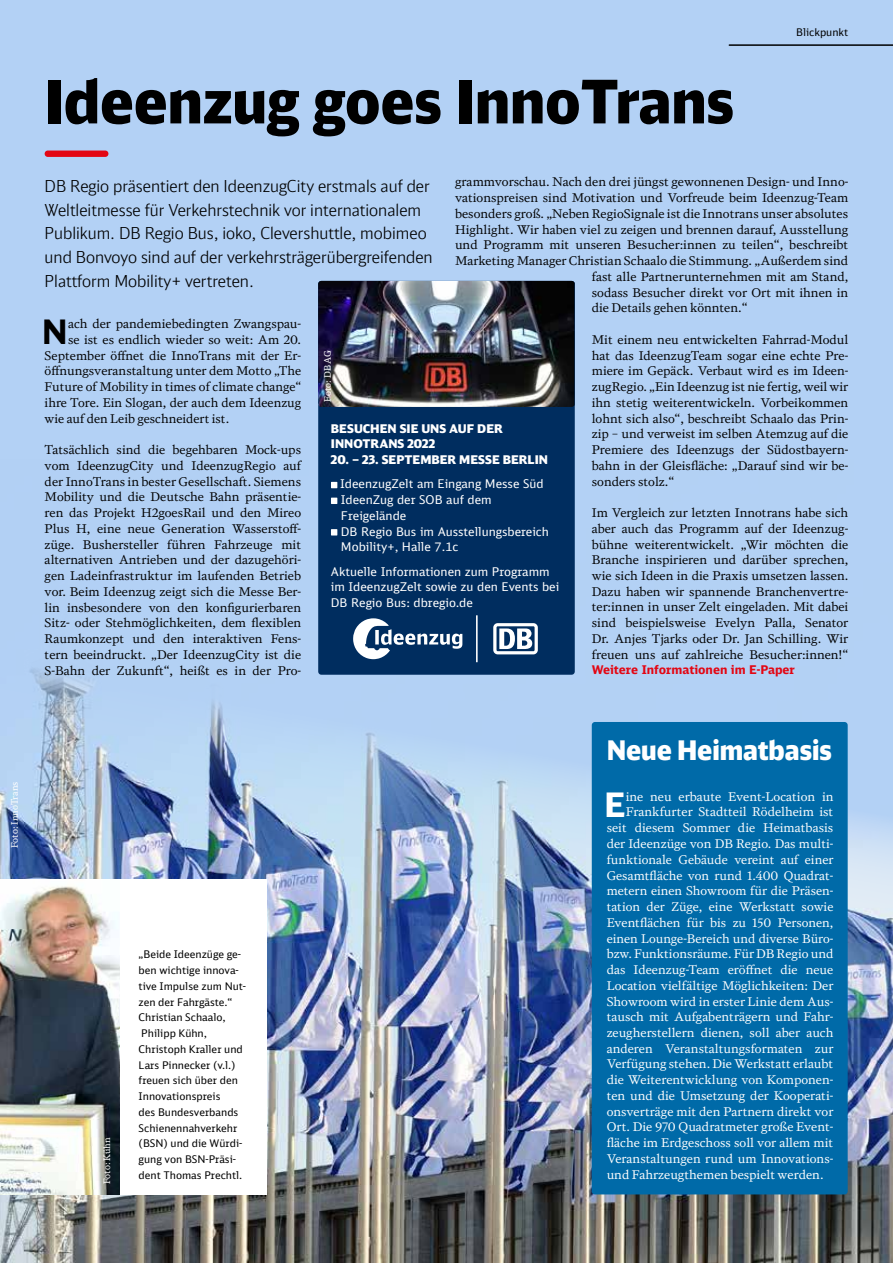
<style>
.page{position:relative;width:893px;height:1263px;background:#b3d1f5}
.page>*{position:absolute;margin:0;border:0;box-sizing:border-box;transform-origin:0 0}
.t1{font:900 60px "DB Head";color:#000;scale:.95 1}
.t2{font:700 33.6px "DB Sans";color:#000}
.t3{font:700 33.6px "DB Sans";color:#fff}
.t4{font:900 27px "DB Head";color:#fff;scale:.95 1}
.t5{font:300 16.5px/23.7px "DB Head";color:#000}
.t6{font:12px/15.8px "DB Serif";color:#000;text-align:justify}
.t7{font:12px "DB Serif";color:#fff}
.t8{font:12px/15.8px "DB Sans";color:#fff}
.t9{font:900 12px/15.8px "DB Head";color:#fff}
.t10{font:700 12px "DB Sans";color:#e30613}
.t11{font:10.5px/15.8px "DB Sans";color:#000}
.t12{font:9px "DB News";color:#fff}
</style>
<div class="page">
<img style="left:0;top:668px;width:893px;height:595px">
<div style="left:318px;top:281px;width:257px;height:394px;background:#002d5f;border-radius:3px"></div>
<hr style="left:729px;top:44px;width:164px;height:2px;background:#000">
<div style="left:45px;top:151px;width:63px;height:6px;background:#e30613;border-radius:3px"></div>
<img style="left:0;top:879px;width:121px;height:315px">
<div style="left:121px;top:879px;width:146px;height:315px;background:#fff"></div>
<div style="left:592px;top:722px;width:256px;height:472px;background:#006aa8;border-radius:3px"></div>
<img style="left:318px;top:281px;width:256px;height:126px">
<svg style="left:331px;top:482px;width:6px;height:6px"></svg>
<svg style="left:331px;top:498px;width:6px;height:6px"></svg>
<svg style="left:331px;top:529px;width:6px;height:6px"></svg>
<svg style="left:353px;top:615px;width:185px;height:47px"></svg>
<h1 class="t1" style="left:45px;top:63px;width:727px">Ideenzug goes InnoTrans</h1>
<p class="t11" style="left:796px;top:24px;width:54px">Blickpunkt</p>
<p class="t6" style="left:455px;top:174px;width:395px">grammvorschau. Nach den drei jüngst gewonnenen Design- und Inno-</p>
<p class="t6" style="left:455px;top:190px;width:395px">vationspreisen sind Motivation und Vorfreude beim Ideenzug-Team</p>
<p class="t6" style="left:455px;top:205px;width:395px">besonders groß. „Neben RegioSignale ist die Innotrans unser absolutes</p>
<p class="t6" style="left:455px;top:221px;width:395px">Highlight. Wir haben viel zu zeigen und brennen darauf, Ausstellung</p>
<p class="t6" style="left:455px;top:237px;width:395px">und Programm mit unseren Besucher:innen zu teilen“, beschreibt</p>
<p class="t6" style="left:455px;top:253px;width:395px">Marketing Manager Christian Schaalo die Stimmung. „Außerdem sind</p>
<p class="t6" style="left:592px;top:268px;width:258px">fast alle Partnerunternehmen mit am Stand,</p>
<p class="t6" style="left:592px;top:284px;width:258px">sodass Besucher direkt vor Ort mit ihnen in</p>
<p class="t6" style="left:592px;top:300px;width:157px">die Details gehen könnten.“</p>
<p class="t6" style="left:592px;top:331px;width:258px">Mit einem neu entwickelten Fahrrad-Modul hat das IdeenzugTeam sogar eine echte Pre&shy;miere im Gepäck. Verbaut wird es im Ideen&shy;zugRegio. „Ein Ideenzug ist nie fertig, weil wir ihn stetig weiterentwickeln. Vorbeikommen lohnt sich also“, beschreibt Schaalo das Prin&shy;zip – und verweist im selben Atemzug auf die Premiere des Ideenzugs der Südostbayern&shy;bahn in der Gleisfläche: „Darauf sind wir be&shy;sonders stolz.“</p>
<p class="t6" style="left:592px;top:505px;width:258px">Im Vergleich zur letzten Innotrans habe sich aber auch das Programm auf der Ideenzug&shy;bühne weiterentwickelt. „Wir möchten die Branche inspirieren und darüber sprechen, wie sich Ideen in die Praxis umsetzen lassen.<br>Dazu haben wir spannende Branchenvertre&shy;ter:innen in unser Zelt eingeladen. Mit dabei sind beispielsweise Evelyn Palla, Senator Dr. Anjes Tjarks oder Dr. Jan Schilling. Wir freuen uns auf zahlreiche Besucher:innen!“</p>
<p class="t10" style="left:592px;top:662px;width:205px">Weitere Informationen im E-Paper</p>
<p class="t5" style="left:45px;top:174px;width:390px">DB Regio präsentiert den IdeenzugCity erstmals auf der Weltleitmesse für Verkehrstechnik vor internationalem Publikum. DB Regio Bus, ioko, Clevershuttle, mobimeo und Bonvoyo sind auf der verkehrsträgerübergreifenden Plattform Mobility+ vertreten.</p>
<h2 class="t2" style="left:42px;top:310px;width:28px">N</h2>
<p class="t6" style="left:68px;top:316px;width:235px">ach der pandemiebedingten Zwangspau-</p>
<p class="t6" style="left:68px;top:332px;width:235px">se ist es endlich wieder so weit: Am 20.</p>
<p class="t6" style="left:45px;top:347px;width:258px">September öffnet die InnoTrans mit der Er-</p>
<p class="t6" style="left:45px;top:363px;width:258px">öffnungsveranstaltung unter dem Motto „The</p>
<p class="t6" style="left:45px;top:379px;width:258px">Future of Mobility in times of climate change“</p>
<p class="t6" style="left:45px;top:395px;width:258px">ihre Tore. Ein Slogan, der auch dem Ideenzug</p>
<p class="t6" style="left:45px;top:410px;width:186px">wie auf den Leib geschneidert ist.</p>
<p class="t6" style="left:45px;top:442px;width:258px">Tatsächlich sind die begehbaren Mock-ups vom IdeenzugCity und IdeenzugRegio auf der InnoTrans in bester Gesellschaft. Siemens Mobility und die Deutsche Bahn präsentie&shy;ren das Projekt H2goesRail und den Mireo Plus H, eine neue Generation Wasserstoff&shy;züge. Bushersteller führen Fahrzeuge mit alternativen Antrieben und der dazugehöri&shy;gen Ladeinfrastruktur im laufenden Betrieb vor. Beim Ideenzug zeigt sich die Messe Ber&shy;lin insbesondere von den konfigurierbaren Sitz- oder Stehmöglichkeiten, dem flexiblen Raumkonzept und den interaktiven Fens&shy;tern beeindruckt. „Der IdeenzugCity ist die S-Bahn der Zukunft“, heißt es in der Pro-</p>
<p class="t12" style="left:322px;top:402px;width:53px;rotate:-90deg">Foto: DB AG</p>
<p class="t9" style="left:331px;top:420px;width:173px">BESUCHEN SIE UNS AUF DER<br>INNOTRANS 2022</p>
<p class="t9" style="left:331px;top:451px;width:219px">20. – 23. SEPTEMBER MESSE BERLIN</p>
<p class="t8" style="left:340px;top:476px;width:210px">IdeenzugZelt am Eingang Messe Süd<br>IdeenZug der SOB auf dem<br>Freigelände<br>DB Regio Bus im Ausstellungsbereich<br>Mobility+, Halle 7.1c</p>
<p class="t8" style="left:331px;top:563px;width:230px">Aktuelle Informationen zum Programm im IdeenzugZelt sowie zu den Events bei<br>DB Regio Bus: dbregio.de</p>
<h3 class="t4" style="left:607px;top:733px;width:239px">Neue Heimatbasis</h3>
<p class="t12" style="left:9px;top:848px;width:68px;rotate:-90deg">Foto: InnoTrans</p>
<h2 class="t3" style="left:604px;top:783px;width:23px">E</h2>
<p class="t7" style="left:626px;top:789px;width:209px">ine neu erbaute Event-Location in</p>
<p class="t7" style="left:626px;top:805px;width:209px">Frankfurter Stadtteil Rödelheim ist</p>
<p class="t7" style="left:607px;top:820px;width:228px">seit diesem Sommer die Heimatbasis</p>
<p class="t7" style="left:607px;top:836px;width:228px">der Ideenzüge von DB Regio. Das multi-</p>
<p class="t7" style="left:607px;top:852px;width:228px">funktionale Gebäude vereint auf einer</p>
<p class="t7" style="left:607px;top:868px;width:228px">Gesamtfläche von rund 1.400 Quadrat-</p>
<p class="t7" style="left:607px;top:883px;width:228px">metern einen Showroom für die Präsen-</p>
<p class="t7" style="left:607px;top:899px;width:228px">tation der Züge, eine Werkstatt sowie</p>
<p class="t7" style="left:607px;top:915px;width:228px">Eventflächen für bis zu 150 Personen,</p>
<p class="t7" style="left:607px;top:931px;width:228px">einen Lounge-Bereich und diverse Büro-</p>
<p class="t7" style="left:607px;top:946px;width:228px">bzw. Funktionsräume. Für DB Regio und</p>
<p class="t7" style="left:607px;top:962px;width:228px">das Ideenzug-Team eröffnet die neue</p>
<p class="t7" style="left:607px;top:978px;width:228px">Location vielfältige Möglichkeiten: Der</p>
<p class="t7" style="left:607px;top:994px;width:228px">Showroom wird in erster Linie dem Aus-</p>
<p class="t7" style="left:607px;top:1009px;width:228px">tausch mit Aufgabenträgern und Fahr-</p>
<p class="t7" style="left:607px;top:1025px;width:228px">zeugherstellern dienen, soll aber auch</p>
<p class="t7" style="left:607px;top:1041px;width:228px">anderen Veranstaltungsformaten zur</p>
<p class="t7" style="left:607px;top:1057px;width:228px">Verfügung stehen. Die Werkstatt erlaubt</p>
<p class="t7" style="left:607px;top:1072px;width:228px">die Weiterentwicklung von Komponen-</p>
<p class="t7" style="left:607px;top:1088px;width:228px">ten und die Umsetzung der Kooperati-</p>
<p class="t7" style="left:607px;top:1104px;width:228px">onsverträge mit den Partnern direkt vor</p>
<p class="t7" style="left:607px;top:1120px;width:228px">Ort. Die 970 Quadratmeter große Event-</p>
<p class="t7" style="left:607px;top:1135px;width:228px">fläche im Erdgeschoss soll vor allem mit</p>
<p class="t7" style="left:607px;top:1151px;width:228px">Veranstaltungen rund um Innovations-</p>
<p class="t7" style="left:607px;top:1167px;width:218px">und Fahrzeugthemen bespielt werden.</p>
<p class="t11" style="left:139px;top:946px;width:109px">„Beide Ideenzüge ge&shy;ben wichtige innova&shy;tive Impulse zum Nut&shy;zen der Fahrgäste.“<br>Christian Schaalo,<br>Philipp Kühn,<br>Christoph Kraller und<br>Lars Pinnecker (v.l.) freuen sich über den<br>Innovationspreis<br>des Bundesverbands<br>Schienennahverkehr (BSN) und die Würdi&shy;gung von BSN-Präsi&shy;dent Thomas Prechtl.</p>
<p class="t12" style="left:101px;top:1184px;width:48px;rotate:-90deg">Foto: Kühn</p>
</div>
